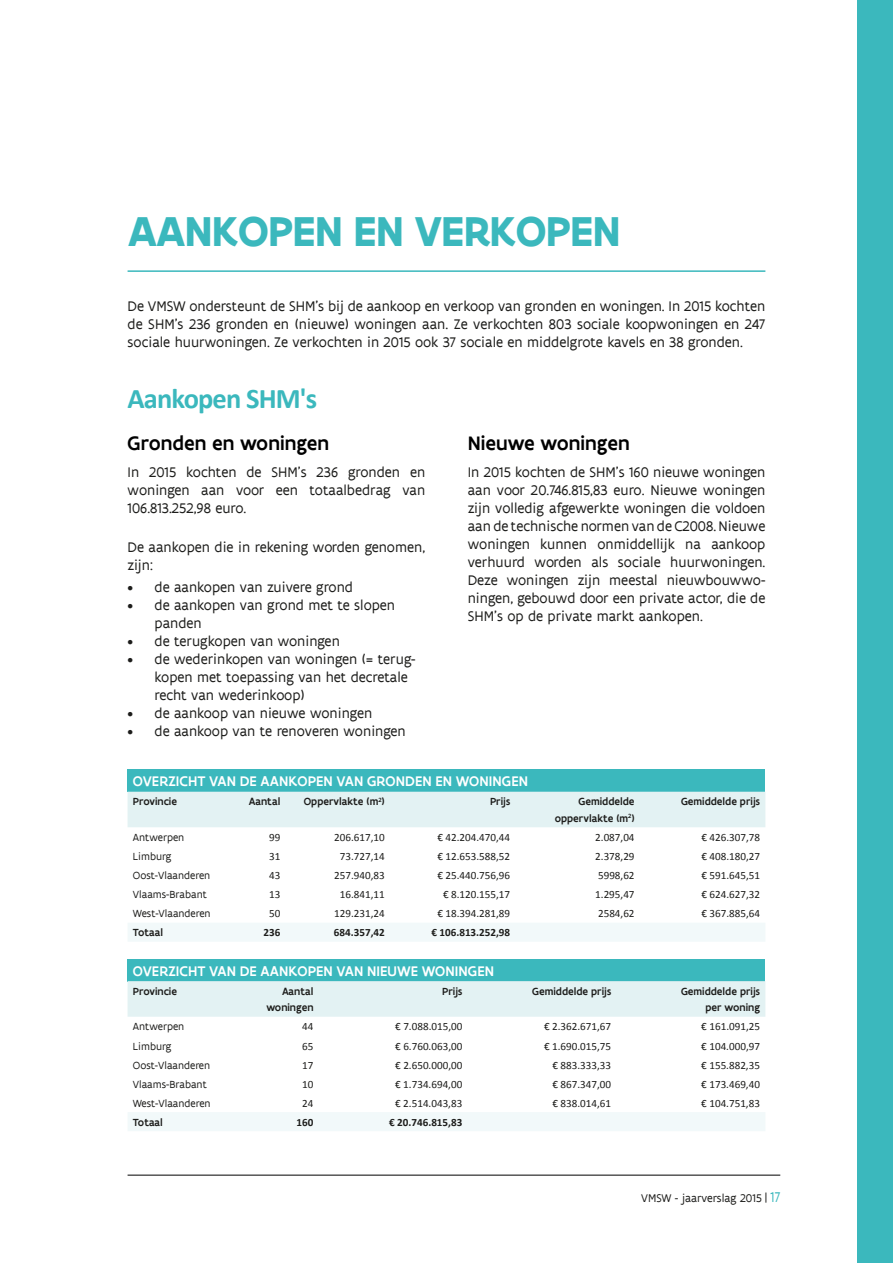
<style>
.page{position:relative;width:893px;height:1263px;background:#fff}
.page>*{position:absolute;margin:0;border:0;box-sizing:border-box;transform-origin:0 0}
.t1{font:700 45px "Flanders Art Sans";letter-spacing:-.025em;color:#3bb8bd;scale:.95 1}
.t2{font:700 28.5px "Calibri";letter-spacing:-.03em;color:#3bb8bd}
.t3{font:500 21px "Flanders Art Sans";color:#000}
.t4{font:15px/18px "Flanders Art Sans";color:#1d1d1b;text-align:justify}
.t5{font:500 15px "Flanders Art Sans";letter-spacing:.005em;color:#fff}
.t6{font:12px "Flanders Art Sans";color:#1d1d1b}
.t7{font:11.1px "Calibri";color:#1d1d1b}
.t8{font:500 11.1px/16.5px "Flanders Art Sans";color:#1d1d1b;text-align:right}
.t9{font:11.1px "Flanders Art Sans";color:#1d1d1b}
.t10{font:700 11.1px "Calibri";color:#1d1d1b}
.s1{font-size:15.15px;color:#3bb8bd}
</style>
<div class="page">
<div style="left:857px;top:0;width:36px;height:1263px;background:#3bb8bd"></div>
<hr style="left:128px;top:1175px;width:652px;height:1px;background:#000">
<hr style="left:128px;top:270px;width:637px;height:2px;background:#3bb8bd">
<div style="left:128px;top:770px;width:637px;height:22px;background:#3bb8bd"></div>
<div style="left:128px;top:792px;width:637px;height:35px;background:#e3f2f3"></div>
<div style="left:128px;top:923px;width:637px;height:18px;background:#f2f9fa"></div>
<div style="left:128px;top:959px;width:637px;height:22px;background:#3bb8bd"></div>
<div style="left:128px;top:981px;width:637px;height:36px;background:#e3f2f3"></div>
<div style="left:128px;top:1112px;width:637px;height:19px;background:#f2f9fa"></div>
<h1 class="t1" style="left:128px;top:203px;width:521px">AANKOPEN EN VERKOPEN</h1>
<p class="t4" style="left:128px;top:297px;width:639px">De VMSW ondersteunt de SHM’s bij de aankoop en verkoop van gronden en woningen. In 2015 kochten de SHM’s 236 gronden en (nieuwe) woningen aan. Ze verkochten 803 sociale koopwoningen en 247 sociale huurwoningen. Ze verkochten in 2015 ook 37 sociale en middelgrote kavels en 38 gronden.</p>
<h2 class="t2" style="left:128px;top:379px;width:191px">Aankopen SHM's</h2>
<h3 class="t3" style="left:128px;top:430px;width:203px">Gronden en woningen</h3>
<p class="t4" style="left:128px;top:463px;width:299px">In 2015 kochten de SHM’s 236 gronden en woningen aan voor een totaalbedrag van 106.813.252,98 euro.</p>
<p class="t4" style="left:128px;top:539px;width:299px">De aankopen die in rekening worden genomen, zijn:</p>
<p class="t4" style="left:128px;top:578px;width:227px">• de aankopen van zuivere grond</p>
<p class="t4" style="left:155px;top:596px;width:242px;text-indent:-27px">• de aankopen van grond met te slopen panden</p>
<p class="t4" style="left:128px;top:632px;width:214px">• de terugkopen van woningen</p>
<p class="t4" style="left:155px;top:650px;width:262px;text-align:left;text-indent:-27px">• de wederinkopen van woningen (= terug&shy;kopen met toepassing van het decretale recht van wederinkoop)</p>
<p class="t4" style="left:128px;top:704px;width:246px">• de aankoop van nieuwe woningen</p>
<p class="t4" style="left:128px;top:722px;width:280px">• de aankoop van te renoveren woningen</p>
<h3 class="t3" style="left:468px;top:430px;width:163px">Nieuwe woningen</h3>
<p class="t4" style="left:468px;top:463px;width:299px">In 2015 kochten de SHM’s 160 nieuwe woningen aan voor 20.746.815,83 euro. Nieuwe woningen zijn volledig afgewerkte woningen die voldoen aan de technische normen van de C2008. Nieuwe woningen kunnen onmiddellijk na aankoop verhuurd worden als sociale huurwoningen.<br>Deze woningen zijn meestal nieuwbouwwo&shy;ningen, gebouwd door een private actor, die de SHM’s op de private markt aankopen.</p>
<p class="t5" style="left:133px;top:772px;width:397px">OVERZICHT VAN DE AANKOPEN VAN GRONDEN EN WONINGEN</p>
<p class="t8" style="left:133px;top:794px;width:46px">Provincie</p>
<p class="t8" style="left:249px;top:794px;width:33px">Aantal</p>
<p class="t8" style="left:304px;top:794px;width:82px">Oppervlakte (m<sup>2</sup>)</p>
<p class="t8" style="left:490px;top:794px;width:22px">Prijs</p>
<p class="t8" style="left:555px;top:794px;width:81px">Gemiddelde oppervlakte (m<sup>2</sup>)</p>
<p class="t8" style="left:681px;top:794px;width:81px">Gemiddelde prijs</p>
<p class="t9" style="left:133px;top:830px;width:53px">Antwerpen</p>
<p class="t7" style="left:269px;top:830px;width:13px">99</p>
<p class="t7" style="left:334px;top:830px;width:52px">206.617,10</p>
<p class="t7" style="left:437px;top:830px;width:74px">€ 42.204.470,44</p>
<p class="t7" style="left:595px;top:830px;width:41px">2.087,04</p>
<p class="t7" style="left:701px;top:830px;width:60px">€ 426.307,78</p>
<p class="t9" style="left:133px;top:850px;width:40px">Limburg</p>
<p class="t7" style="left:269px;top:849px;width:13px">31</p>
<p class="t7" style="left:340px;top:849px;width:46px">73.727,14</p>
<p class="t7" style="left:437px;top:849px;width:74px">€ 12.653.588,52</p>
<p class="t7" style="left:595px;top:849px;width:41px">2.378,29</p>
<p class="t7" style="left:701px;top:849px;width:60px">€ 408.180,27</p>
<p class="t9" style="left:133px;top:869px;width:79px">Oost-Vlaanderen</p>
<p class="t7" style="left:269px;top:868px;width:13px">43</p>
<p class="t7" style="left:334px;top:868px;width:52px">257.940,83</p>
<p class="t7" style="left:437px;top:868px;width:74px">€ 25.440.756,96</p>
<p class="t7" style="left:598px;top:868px;width:38px">5998,62</p>
<p class="t7" style="left:701px;top:868px;width:60px">€ 591.645,51</p>
<p class="t9" style="left:133px;top:888px;width:75px">Vlaams-Brabant</p>
<p class="t7" style="left:269px;top:887px;width:13px">13</p>
<p class="t7" style="left:340px;top:887px;width:46px">16.841,11</p>
<p class="t7" style="left:443px;top:887px;width:69px">€ 8.120.155,17</p>
<p class="t7" style="left:595px;top:887px;width:41px">1.295,47</p>
<p class="t7" style="left:701px;top:887px;width:60px">€ 624.627,32</p>
<p class="t9" style="left:133px;top:907px;width:79px">West-Vlaanderen</p>
<p class="t7" style="left:269px;top:906px;width:13px">50</p>
<p class="t7" style="left:334px;top:906px;width:52px">129.231,24</p>
<p class="t7" style="left:437px;top:906px;width:74px">€ 18.394.281,89</p>
<p class="t7" style="left:598px;top:906px;width:38px">2584,62</p>
<p class="t7" style="left:701px;top:906px;width:60px">€ 367.885,64</p>
<p class="t8" style="left:133px;top:925px;width:32px">Totaal</p>
<p class="t10" style="left:263px;top:925px;width:18px">236</p>
<p class="t10" style="left:334px;top:925px;width:52px">684.357,42</p>
<p class="t10" style="left:431px;top:925px;width:80px">€ 106.813.252,98</p>
<p class="t5" style="left:133px;top:961px;width:363px">OVERZICHT VAN DE AANKOPEN VAN NIEUWE WONINGEN</p>
<p class="t8" style="left:133px;top:983px;width:46px">Provincie</p>
<p class="t8" style="left:266px;top:983px;width:49px">Aantal woningen</p>
<p class="t8" style="left:442px;top:983px;width:22px">Prijs</p>
<p class="t8" style="left:532px;top:983px;width:81px">Gemiddelde prijs</p>
<p class="t8" style="left:681px;top:983px;width:81px">Gemiddelde prijs per woning</p>
<p class="t9" style="left:133px;top:1020px;width:53px">Antwerpen</p>
<p class="t7" style="left:302px;top:1019px;width:13px">44</p>
<p class="t7" style="left:395px;top:1019px;width:69px">€ 7.088.015,00</p>
<p class="t7" style="left:544px;top:1019px;width:69px">€ 2.362.671,67</p>
<p class="t7" style="left:701px;top:1019px;width:60px">€ 161.091,25</p>
<p class="t9" style="left:133px;top:1039px;width:40px">Limburg</p>
<p class="t7" style="left:302px;top:1038px;width:13px">65</p>
<p class="t7" style="left:395px;top:1038px;width:69px">€ 6.760.063,00</p>
<p class="t7" style="left:544px;top:1038px;width:69px">€ 1.690.015,75</p>
<p class="t7" style="left:701px;top:1038px;width:60px">€ 104.000,97</p>
<p class="t9" style="left:133px;top:1058px;width:79px">Oost-Vlaanderen</p>
<p class="t7" style="left:302px;top:1057px;width:13px">17</p>
<p class="t7" style="left:395px;top:1057px;width:69px">€ 2.650.000,00</p>
<p class="t7" style="left:552px;top:1057px;width:60px">€ 883.333,33</p>
<p class="t7" style="left:701px;top:1057px;width:60px">€ 155.882,35</p>
<p class="t9" style="left:133px;top:1077px;width:75px">Vlaams-Brabant</p>
<p class="t7" style="left:302px;top:1076px;width:13px">10</p>
<p class="t7" style="left:395px;top:1076px;width:69px">€ 1.734.694,00</p>
<p class="t7" style="left:552px;top:1076px;width:60px">€ 867.347,00</p>
<p class="t7" style="left:701px;top:1076px;width:60px">€ 173.469,40</p>
<p class="t9" style="left:133px;top:1096px;width:79px">West-Vlaanderen</p>
<p class="t7" style="left:302px;top:1095px;width:13px">24</p>
<p class="t7" style="left:395px;top:1095px;width:69px">€ 2.514.043,83</p>
<p class="t7" style="left:552px;top:1095px;width:60px">€ 838.014,61</p>
<p class="t7" style="left:701px;top:1095px;width:60px">€ 104.751,83</p>
<p class="t8" style="left:133px;top:1114px;width:32px">Totaal</p>
<p class="t10" style="left:297px;top:1114px;width:18px">160</p>
<p class="t10" style="left:389px;top:1114px;width:75px">€ 20.746.815,83</p>
<p class="t6" style="left:641px;top:1191px;width:141px">VMSW - jaarverslag 2015 | <span class="s1">17</span></p>
</div>
